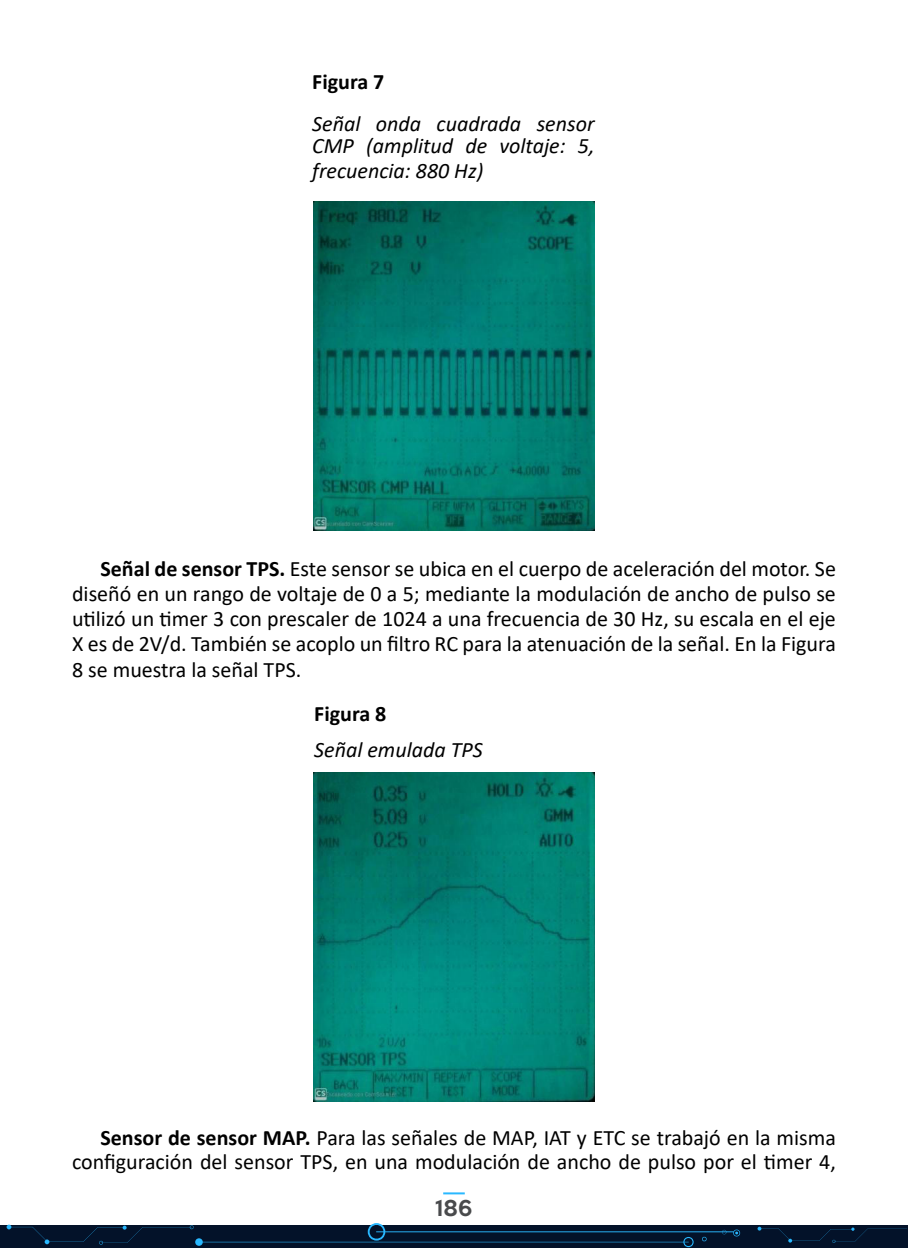
<style>
.page{position:relative;width:908px;height:1248px;background:#fff}
.page>*{position:absolute;margin:0;border:0;box-sizing:border-box;transform-origin:0 0}
.t1{font:22px/25.4px "Calibri";color:#000;text-align:justify}
.t2{font:italic 22px/22px "Calibri";color:#000}
.t3{font:700 22px "Calibri";color:#000}
.t4{font:500 20px "Keep Calm";color:#494a4c}
.s1{font-weight:700}
</style>
<div class="page">
<div style="left:0;top:1225px;width:907px;height:22px;background:#031229"></div>
<svg style="left:7px;top:1223px;width:733px;height:23px"></svg>
<svg style="left:757px;top:1226px;width:150px;height:17px"></svg>
<hr style="left:443px;top:1192px;width:21px;height:2px;background:#29b8ff">
<img style="left:313px;top:201px;width:281px;height:329px">
<img style="left:313px;top:772px;width:281px;height:328px">
<p class="t3" style="left:312px;top:66px;width:74px">Figura 7</p>
<p class="t2" style="left:312px;top:111px;width:284px">Señal onda cuadrada sensor<br>CMP (amplitud de voltaje: 5,</p>
<p class="t2" style="left:312px;top:159px;width:172px">frecuencia: 880 Hz)</p>
<p class="t1" style="left:72px;top:555px;width:765px;text-indent:28px"><span class="s1">Señal de sensor TPS.</span> Este sensor se ubica en el cuerpo de aceleración del motor. Se diseñó en un rango de voltaje de 0 a 5; mediante la modulación de ancho de pulso se utilizó un timer 3 con prescaler de 1024 a una frecuencia de 30 Hz, su escala en el eje X es de 2V/d. También se acoplo un filtro RC para la atenuación de la señal. En la Figura 8 se muestra la señal TPS.</p>
<p class="t3" style="left:314px;top:698px;width:74px">Figura 8</p>
<p class="t2" style="left:314px;top:737px;width:170px">Señal emulada TPS</p>
<p class="t1" style="left:72px;top:1125px;width:765px;line-height:24px;text-align:right"><span class="s1">Sensor de sensor MAP.</span> Para las señales de MAP, IAT y ETC se trabajó en la misma configuración del sensor TPS, en una modulación de ancho de pulso por el timer 4,</p>
<p class="t4" style="left:435px;top:1190px;width:39px">186</p>
</div>
